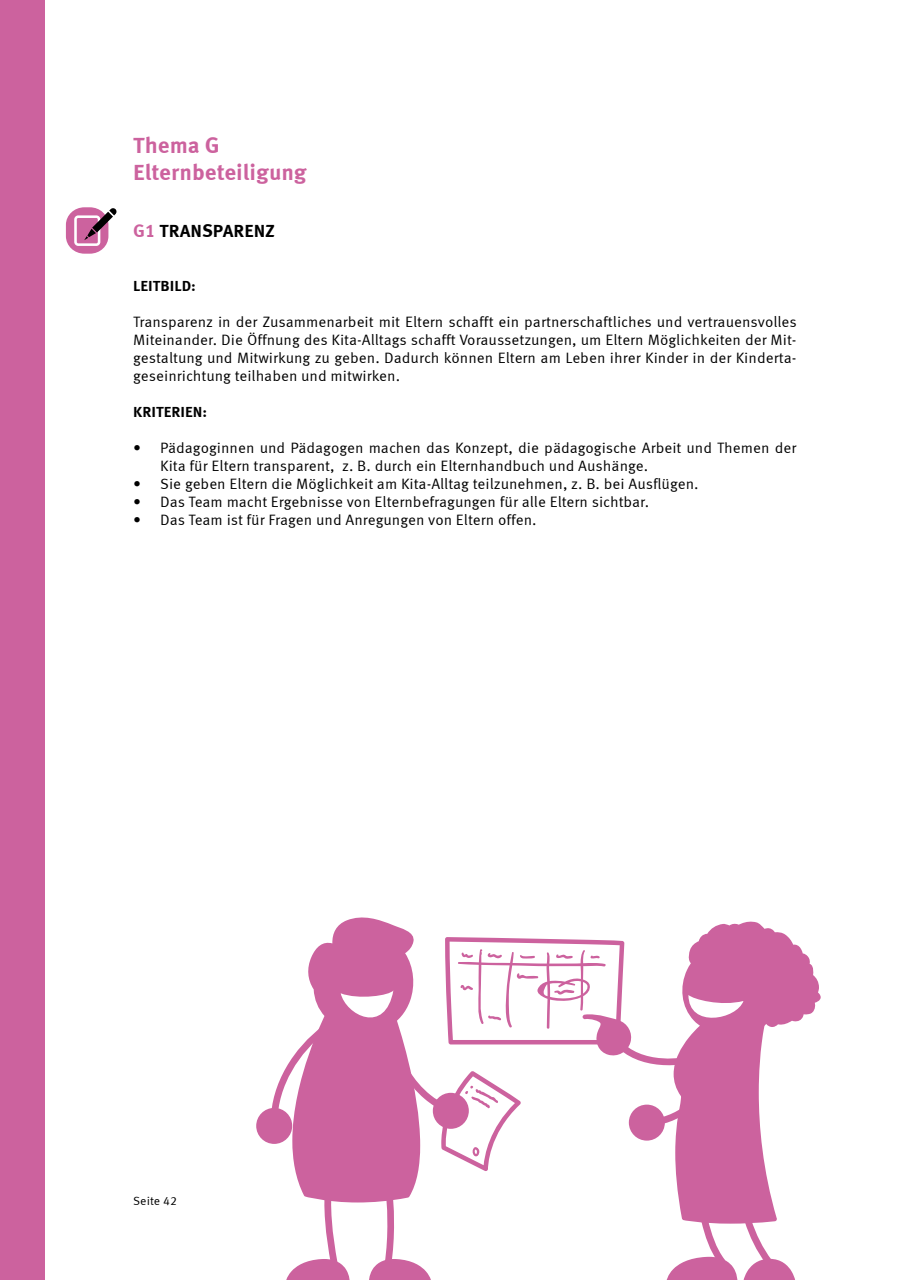
<style>
.page{position:relative;width:910px;height:1280px;background:#fff}
.page>*{position:absolute;margin:0;border:0;box-sizing:border-box;transform-origin:0 0}
.t1{font:700 22.5px/27px "Meta Correspondence";color:#cc629e}
.t2{font:700 18px "Meta Correspondence";color:#000}
.t3{font:15px/18px "Meta Correspondence";color:#000;text-align:justify}
.t4{font:700 15px "Meta Correspondence";color:#000}
.t5{font:12px "Meta Correspondence";color:#000}
.s1{color:#cc629e}
</style>
<div class="page">
<svg style="left:256px;top:917px;width:565px;height:363px"></svg>
<div style="left:66px;top:207px;width:42px;height:47px;background:#cc629e;border-radius:18px"></div>
<svg style="left:74px;top:208px;width:43px;height:38px"></svg>
<div style="left:0;top:0;width:45px;height:1280px;background:#cc629e"></div>
<h1 class="t1" style="left:133px;top:131px;width:175px">THEMA G<br>ELTERNBETEILIGUNG</h1>
<p class="t2" style="left:133px;top:220px;width:80px"><span class="s1">G1</span> TRANSPARE</p>
<p class="t2" style="left:254px;top:220px;width:22px">NZ</p>
<p class="t4" style="left:133px;top:276px;width:64px">LEITBILD:</p>
<p class="t3" style="left:133px;top:312px;width:665px">Transparenz in der Zusammenarbeit mit Eltern schafft ein partnerschaftliches und vertrauensvolles Miteinander. Die Öffnung des Kita-Alltags schafft Voraussetzungen, um Eltern Möglichkeiten der Mit&shy;gestaltung und Mitwirkung zu geben. Dadurch können Eltern am Leben ihrer Kinder in der Kinderta&shy;geseinrichtung teilhaben und mitwirken.</p>
<p class="t4" style="left:133px;top:402px;width:75px">KRITERIEN:</p>
<p class="t3" style="left:160px;top:438px;width:638px;text-indent:-27px">• Pädagoginnen und Pädagogen machen das Konzept, die pädagogische Arbeit und Themen der<br>Kita für Eltern transparent, z. B. durch ein Elternhandbuch und Aushänge.</p>
<p class="t3" style="left:133px;top:474px;width:567px">• Sie geben Eltern die Möglichkeit am Kita-Alltag teilzunehmen, z. B. bei Ausflügen.</p>
<p class="t3" style="left:133px;top:492px;width:518px">• Das Team macht Ergebnisse von Elternbefragungen für alle Eltern sichtbar.</p>
<p class="t3" style="left:133px;top:510px;width:405px">• Das Team ist für Fragen und Anregungen von Eltern offen.</p>
<p class="t5" style="left:133px;top:1193px;width:45px">Seite 42</p>
</div>
